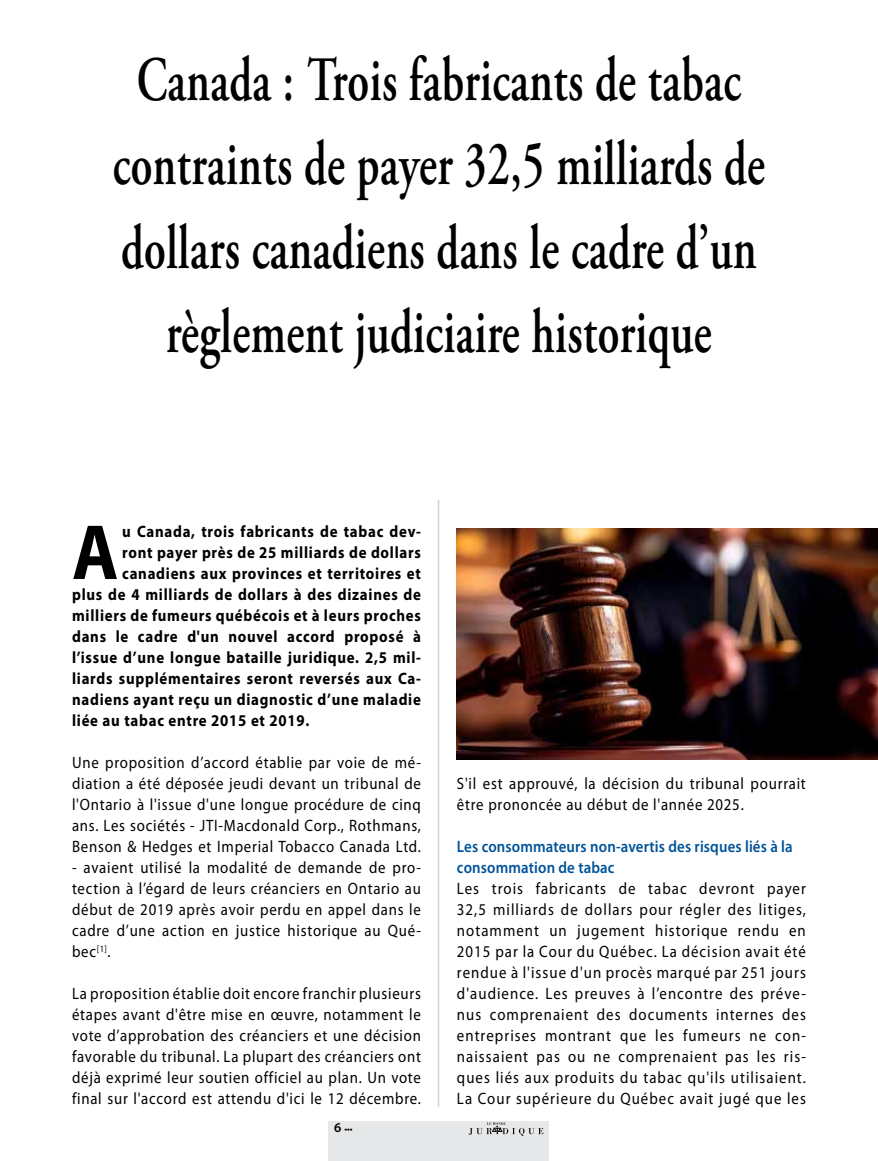
<style>
.page{position:relative;width:878px;height:1161px;background:#fff}
.page>*{position:absolute;margin:0;border:0;box-sizing:border-box;transform-origin:0 0}
.t1{font:700 78.75px "Myriad Pro";color:#000;scale:.9 1}
.t2{font:600 63px/84px "Adobe Garamond Pro";letter-spacing:.01em;color:#000;text-align:center;scale:.7 1}
.t3{font:16.5px/21px "Myriad Pro";letter-spacing:.05em;color:#000;text-align:justify;scale:.9 1}
.t4{font:700 16.5px "Myriad Pro";letter-spacing:.05em;color:#000;scale:.9 1}
.t5{font:600 16.5px/21px "Myriad Pro";letter-spacing:.01em;color:#00539b;scale:.9 1}
.t6{font:600 9px "Myriad Pro";color:#000}
.s1{font-size:13.5px}
</style>
<div class="page">
<div style="left:328px;top:1121px;width:221px;height:40px;background:#e6e7e8"></div>
<svg style="left:469px;top:1122px;width:74px;height:14px"></svg>
<hr style="left:438px;top:54px;width:1px;height:1053px;background:#d1d3d4">
<div style="left:72px;top:54px;width:733px;height:446px;background:#fff"></div>
<img style="left:457px;top:529px;width:421px;height:231px">
<h2 class="t2" style="left:113px;top:38px;width:933px">Canada : Trois fabricants de tabac contraints de payer 32,5 milliards de dollars canadiens dans le cadre d’un règlement judiciaire historique</h2>
<h1 class="t1" style="left:72px;top:501px;width:53px">A</h1>
<p class="t4" style="left:122px;top:521px;width:333px">u Canada, trois fabricants de tabac dev-</p>
<p class="t4" style="left:122px;top:542px;width:333px">ront payer près de 25 milliards de dollars</p>
<p class="t4" style="left:122px;top:563px;width:333px">canadiens aux provinces et territoires et</p>
<p class="t4" style="left:72px;top:584px;width:389px">plus de 4 milliards de dollars à des dizaines de</p>
<p class="t4" style="left:72px;top:605px;width:389px">milliers de fumeurs québécois et à leurs proches</p>
<p class="t4" style="left:72px;top:626px;width:389px">dans le cadre d'un nouvel accord proposé à</p>
<p class="t4" style="left:72px;top:647px;width:389px">l’issue d’une longue bataille juridique. 2,5 mil-</p>
<p class="t4" style="left:72px;top:668px;width:389px">liards supplémentaires seront reversés aux Ca-</p>
<p class="t4" style="left:72px;top:689px;width:389px">nadiens ayant reçu un diagnostic d’une maladie</p>
<p class="t4" style="left:72px;top:710px;width:265px">liée au tabac entre 2015 et 2019.</p>
<p class="t3" style="left:72px;top:752px;width:389px">Une proposition d’accord établie par voie de mé&shy;diation a été déposée jeudi devant un tribunal de l'Ontario à l'issue d'une longue procédure de cinq ans. Les sociétés - JTI-Macdonald Corp., Rothmans, Benson &amp; Hedges et Imperial Tobacco Canada Ltd.</p>
<p class="t3" style="left:72px;top:857px;width:389px">- avaient utilisé la modalité de demande de pro&shy;tection à l’égard de leurs créanciers en Ontario au début de 2019 après avoir perdu en appel dans le cadre d’une action en justice historique au Qué&shy;bec<sup>[1]</sup>.</p>
<p class="t3" style="left:72px;top:983px;width:389px">La proposition établie doit encore franchir plusieurs étapes avant d'être mise en œuvre, notamment le vote d’approbation des créanciers et une décision favorable du tribunal. La plupart des créanciers ont déjà exprimé leur soutien officiel au plan. Un vote final sur l'accord est attendu d'ici le 12 décembre.</p>
<p class="t6" style="left:334px;top:1124px;width:20px"><span class="s1">6</span> •••</p>
<p class="t3" style="left:457px;top:773px;width:389px">S'il est approuvé, la décision du tribunal pourrait être prononcée au début de l'année 2025.</p>
<p class="t5" style="left:457px;top:836px;width:374px">Les consommateurs non-avertis des risques liés à la consommation de tabac</p>
<p class="t3" style="left:457px;top:878px;width:389px">Les trois fabricants de tabac devront payer 32,5 milliards de dollars pour régler des litiges, notamment un jugement historique rendu en 2015 par la Cour du Québec. La décision avait été rendue à l'issue d'un procès marqué par 251 jours d'audience. Les preuves à l’encontre des préve&shy;nus comprenaient des documents internes des entreprises montrant que les fumeurs ne con&shy;naissaient pas ou ne comprenaient pas les ris&shy;ques liés aux produits du tabac qu'ils utilisaient.<br>La Cour supérieure du Québec avait jugé que les</p>
</div>
